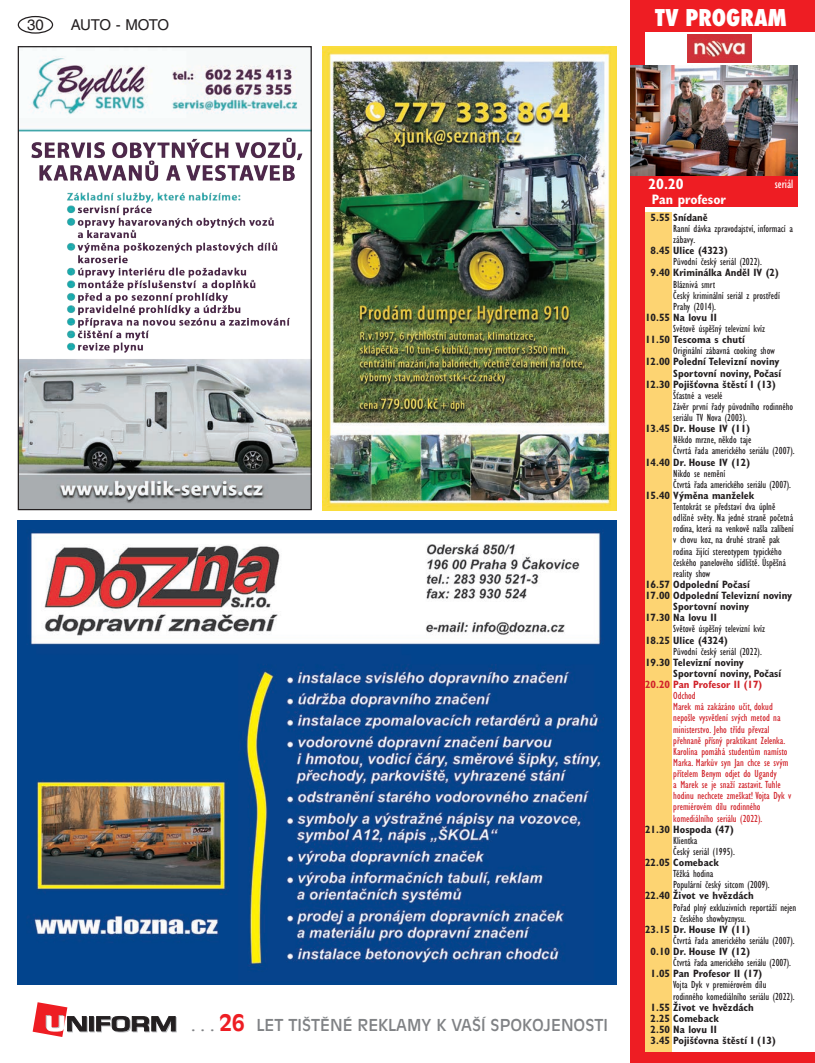
<style>
.page{position:relative;width:815px;height:1063px;background:#fff}
.page>*{position:absolute;margin:0;border:0;box-sizing:border-box;transform-origin:0 0}
.t1{font:800 condensed 22.5px "Futura";color:#fff}
.t2{font:16.25px "Antique Olive CE";color:#808285}
.t3{font:15px "Helvetica CE";letter-spacing:-.04em;color:#231f20}
.t4{font:700 condensed 15px "Gill Sans CE";color:#fff}
.t5{font:700 condensed 13.75px "Gill Sans CE";color:#fff}
.t6{font:condensed 12.5px "Gill Sans CE";color:#fff}
.t7{font:condensed 10.62px/11.1px "Gill Sans CE";color:#231f20}
.t8{font:700 condensed 10.62px/11.1px "Gill Sans CE";color:#231f20}
.t9{font:condensed 10.62px/11.1px "Gill Sans CE";color:#d1232a}
.t10{font:700 condensed 10.62px "Gill Sans CE";color:#d1232a}
.s1{font-weight:700;font-size:22.5px;color:#ee1d23}
</style>
<div class="page">
<div style="left:18px;top:16px;width:35px;height:18px;border:1px solid #231f20;border-radius:50%"></div>
<svg style="left:90px;top:1017px;width:5px;height:15px"></svg>
<svg style="left:89px;top:1016px;width:5px;height:15px"></svg>
<svg style="left:96px;top:1016px;width:81px;height:16px"></svg>
<svg style="left:33px;top:1002px;width:55px;height:35px"></svg>
<div style="left:631px;top:0;width:184px;height:32px;background:#ee1d23"></div>
<div style="left:631px;top:175px;width:166px;height:32px;background:#ee1d23"></div>
<img style="left:687px;top:34px;width:64px;height:29px">
<div style="left:631px;top:0;width:14px;height:1063px;background:#ee1d23"></div>
<div style="left:631px;top:1052px;width:184px;height:11px;background:#ee1d23"></div>
<div style="left:645px;top:213px;width:26px;height:839px;background:#fdd472"></div>
<img style="left:631px;top:66px;width:166px;height:109px">
<img style="left:20px;top:56px;width:290px;height:452px">
<div style="left:18px;top:46px;width:294px;height:464px;border:1px solid #231f20"></div>
<img style="left:18px;top:521px;width:599px;height:464px">
<img style="left:322px;top:46px;width:294px;height:464px">
<h3 class="t3" style="left:27px;top:16px;width:18px">30</h3>
<h3 class="t3" style="left:71px;top:16px;width:100px">AUTO - MOTO</h3>
<h1 class="t1" style="left:655px;top:2px;width:133px">TV PROGRAM</h1>
<h2 class="t2" style="left:191px;top:1016px;width:418px">. . . <span class="s1">26</span> LET TIŠTĚNÉ REKLAMY K VAŠÍ SPOKOJENOSTI</h2>
<h3 class="t4" style="left:648px;top:175px;width:37px">20.20</h3>
<p class="t5" style="left:652px;top:191px;width:76px">Pan profesor</p>
<p class="t6" style="left:775px;top:176px;width:20px">seriál</p>
<p class="t8" style="left:651px;top:212px;width:59px">5.55 Snídaně</p>
<p class="t7" style="left:673px;top:223px;width:121px">Ranní dávka zpravodajství, informací a zábavy.</p>
<p class="t8" style="left:651px;top:245px;width:79px">8.45 Ulice (4323)</p>
<p class="t7" style="left:673px;top:256px;width:90px">Původní český seriál (2022).</p>
<p class="t8" style="left:651px;top:267px;width:130px">9.40 Kriminálka Anděl IV (2)</p>
<p class="t7" style="left:673px;top:279px;width:108px">Bláznivá smrt<br>Český kriminální seriál z prostředí<br>Prahy (2014).</p>
<p class="t8" style="left:645px;top:312px;width:73px">10.55 Na lovu II</p>
<p class="t7" style="left:673px;top:323px;width:93px">Světově úspěšný televizní kvíz</p>
<p class="t8" style="left:645px;top:334px;width:101px">11.50 Tescoma s chutí</p>
<p class="t7" style="left:673px;top:345px;width:103px">Originální zábavná cooking show</p>
<p class="t8" style="left:645px;top:356px;width:136px">12.00 Polední Televizní noviny</p>
<p class="t8" style="left:673px;top:367px;width:109px">Sportovní noviny, Počasí</p>
<p class="t8" style="left:645px;top:379px;width:132px">12.30 Pojišťovna štěstí I (13)</p>
<p class="t7" style="left:673px;top:390px;width:122px">Šťastné a veselé<br>Závěr první řady původního rodinného seriálu TV Nova (2003).</p>
<p class="t8" style="left:645px;top:423px;width:107px">13.45 Dr. House IV (11)</p>
<p class="t7" style="left:673px;top:434px;width:123px">Někdo mrzne, někdo taje<br>Čtvrtá řada amerického seriálu (2007).</p>
<p class="t8" style="left:645px;top:456px;width:107px">14.40 Dr. House IV (12)</p>
<p class="t7" style="left:673px;top:468px;width:119px">Nikdo se nemění<br>Čtvrtá řada amerického seriálu (2007).</p>
<p class="t8" style="left:645px;top:490px;width:111px">15.40 Výměna manželek</p>
<p class="t7" style="left:673px;top:501px;width:122px">Tentokrát se představí dva úplně odlišné světy. Na jedné straně početná rodina, která na venkově našla zalíbení v chovu koz, na druhé straně pak rodina žijící stereotypem typického českého panelového sídliště. Úspěšná reality show</p>
<p class="t8" style="left:645px;top:579px;width:106px">16.57 Odpolední Počasí</p>
<p class="t8" style="left:645px;top:590px;width:149px">17.00 Odpolední Televizní noviny</p>
<p class="t8" style="left:673px;top:601px;width:78px">Sportovní noviny</p>
<p class="t8" style="left:645px;top:612px;width:73px">17.30 Na lovu II</p>
<p class="t7" style="left:673px;top:623px;width:93px">Světově úspěšný televizní kvíz</p>
<p class="t8" style="left:645px;top:634px;width:84px">18.25 Ulice (4324)</p>
<p class="t7" style="left:673px;top:646px;width:90px">Původní český seriál (2022).</p>
<p class="t8" style="left:673px;top:657px;width:109px;text-indent:-28px">19.30 Televizní noviny<br>Sportovní noviny, Počasí</p>
<p class="t10" style="left:645px;top:678px;width:119px">20.20 Pan Profesor II (17)</p>
<p class="t9" style="left:673px;top:690px;width:120px">Odchod<br>Marek má zakázáno učit, dokud nepošle vysvětlení svých metod na ministerstvo. Jeho třídu převzal přehnaně přísný praktikant Zelenka.<br>Karolína pomáhá studentům namísto<br>Marka. Markův syn Jan chce se svým přítelem Benym odjet do Ugandy<br>a Marek se je snaží zastavit. Tuhle hodinu nechcete zmeškat! Vojta Dyk v premiérovém dílu rodinného komediálního seriálu (2022).</p>
<p class="t8" style="left:645px;top:824px;width:90px">21.30 Hospoda (47)</p>
<p class="t7" style="left:673px;top:835px;width:63px">Klientka<br>Český seriál (1995).</p>
<p class="t8" style="left:645px;top:857px;width:75px">22.05 Comeback</p>
<p class="t7" style="left:673px;top:868px;width:98px">Těžká hodina<br>Populární český sitcom (2009).</p>
<p class="t8" style="left:645px;top:890px;width:110px">22.40 Život ve hvězdách</p>
<p class="t7" style="left:673px;top:901px;width:125px">Pořad plný exkluzivních reportáží nejen z českého showbyznysu.</p>
<p class="t8" style="left:645px;top:924px;width:107px">23.15 Dr. House IV (11)</p>
<p class="t7" style="left:673px;top:935px;width:123px">Čtvrtá řada amerického seriálu (2007).</p>
<p class="t8" style="left:651px;top:946px;width:101px">0.10 Dr. House IV (12)</p>
<p class="t7" style="left:673px;top:957px;width:119px">Čtvrtá řada amerického seriálu (2007).</p>
<p class="t8" style="left:651px;top:968px;width:113px">1.05 Pan Profesor II (17)</p>
<p class="t7" style="left:673px;top:979px;width:123px">Vojta Dyk v premiérovém dílu rodinného komediálního seriálu (2022).</p>
<p class="t8" style="left:651px;top:1002px;width:127px">1.55 Život ve hvězdách<br>2.25 Comeback<br>2.50 Na lovu II<br>3.45 Pojišťovna štěstí I (13)</p>
</div>
